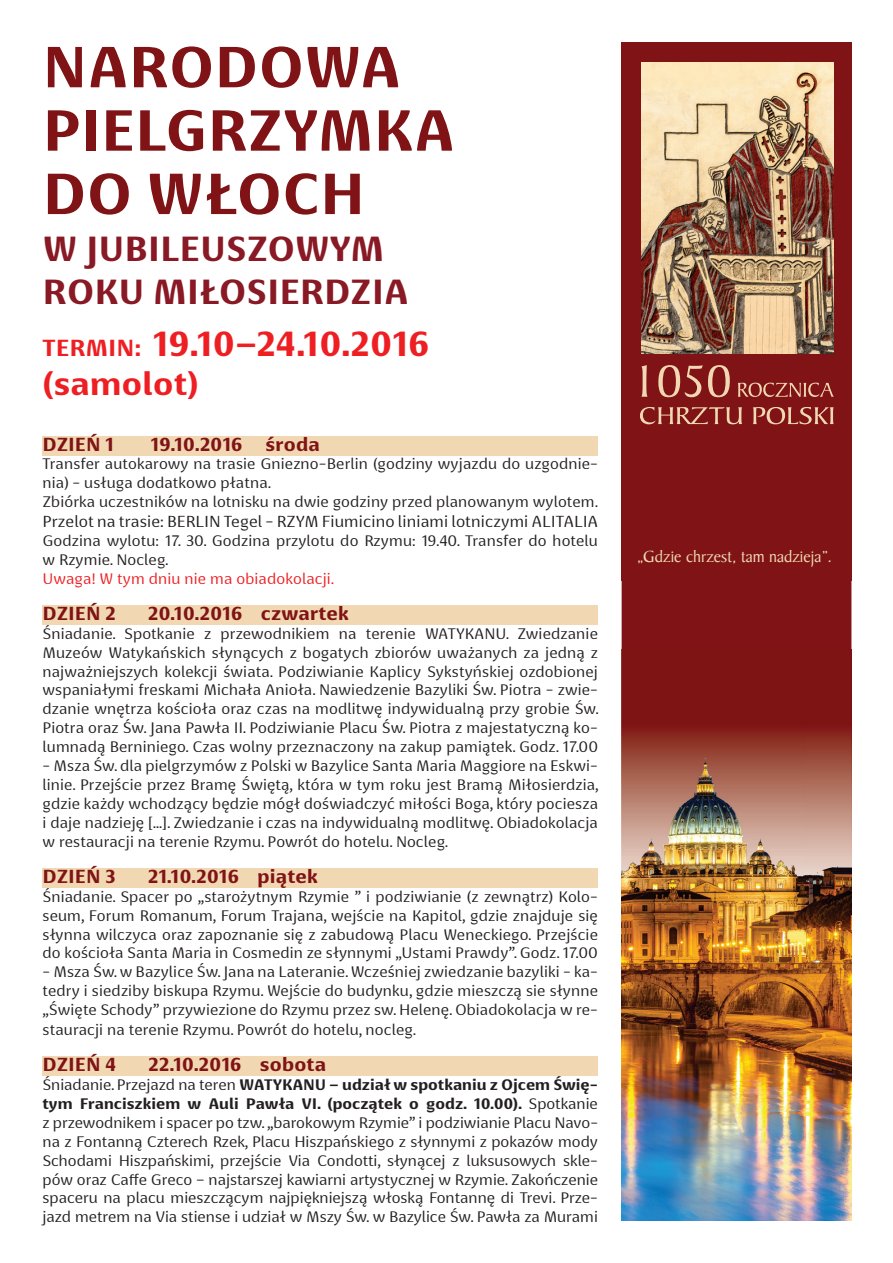
<style>
.page{position:relative;width:893px;height:1263px;background:#fff}
.page>*{position:absolute;margin:0;border:0;box-sizing:border-box;transform-origin:0 0}
.t1{font:700 59.7px/63.4px "Basel Neue";color:#7f1315}
.t2{font:700 36px/43.2px "Basel Neue";color:#891924}
.t3{font:700 36px "Basel Neue";letter-spacing:-.015em;color:#ee1f23}
.t4{font:700 33px "Basel Neue";color:#ee1f23}
.t5{font:700 19.5px "Basel Neue";color:#7f1315}
.t6{font:17.25px "Baker Signet EU";color:#f1d7b2}
.t7{font:16.5px "Basel Neue";color:#231f20}
.t8{font:15.75px/18.9px "Basel Neue";color:#231f20;text-align:justify}
.t9{font:15.75px "Basel Neue";color:#ee1f23}
.s1{font-size:24px}
.s2{font-weight:700}
</style>
<div class="page">
<div style="left:622px;top:43px;width:229px;height:607px;background:#7f1315"></div>
<div style="left:43px;top:436px;width:555px;height:19px;background:#f1d7b2"></div>
<div style="left:43px;top:605px;width:555px;height:20px;background:#f1d7b2"></div>
<div style="left:43px;top:868px;width:555px;height:20px;background:#f1d7b2"></div>
<div style="left:43px;top:1056px;width:555px;height:20px;background:#f1d7b2"></div>
<img style="left:641px;top:63px;width:193px;height:291px">
<svg style="left:641px;top:365px;width:193px;height:32px;background:#963a34"></svg>
<svg style="left:640px;top:407px;width:194px;height:17px;background:#a04c43"></svg>
<img style="left:622px;top:650px;width:229px;height:570px">
<h1 class="t1" style="left:43px;top:36px;width:414px">NARODOWA<br>PIELGRZYMKA<br>DO WŁOCH</h1>
<h2 class="t2" style="left:43px;top:227px;width:368px">W JUBILEUSZOWYM<br>ROKU MIŁOSIERDZIA</h2>
<h2 class="t3" style="left:43px;top:322px;width:389px"><span class="s1">TERMIN:</span> 19.10–24.10.2016</h2>
<h3 class="t4" style="left:43px;top:365px;width:158px">(samolot)</h3>
<p class="t5" style="left:43px;top:432px;width:73px">DZIEŃ 1</p>
<p class="t5" style="left:150px;top:432px;width:171px">19.10.2016 środa</p>
<p class="t8" style="left:43px;top:455px;width:557px;text-align:left">Transfer autokarowy na trasie Gniezno-Berlin (godziny wyjazdu do uzgodnie&shy;nia) - usługa dodatkowo płatna.<br>Zbiórka uczestników na lotnisku na dwie godziny przed planowanym wylotem.</p>
<p class="t7" style="left:43px;top:512px;width:557px">Przelot na trasie: BERLIN Tegel - RZYM Fiumicino liniami lotniczymi ALITALIA</p>
<p class="t8" style="left:43px;top:531px;width:557px">Godzina wylotu: 17. 30. Godzina przylotu do Rzymu: 19.40. Transfer do hotelu w Rzymie. Nocleg.</p>
<p class="t9" style="left:43px;top:569px;width:293px">Uwaga! W tym dniu nie ma obiadokolacji.</p>
<p class="t5" style="left:43px;top:602px;width:75px">DZIEŃ 2</p>
<p class="t5" style="left:148px;top:602px;width:203px">20.10.2016 czwartek</p>
<p class="t8" style="left:43px;top:624px;width:558px">Śniadanie. Spotkanie z przewodnikiem na terenie WATYKANU. Zwiedzanie Muzeów Watykańskich słynących z bogatych zbiorów uważanych za jedną z najważniejszych kolekcji świata. Podziwianie Kaplicy Sykstyńskiej ozdobionej wspaniałymi freskami Michała Anioła. Nawiedzenie Bazyliki Św. Piotra - zwie&shy;dzanie wnętrza kościoła oraz czas na modlitwę indywidualną przy grobie Św.<br>Piotra oraz Św. Jana Pawła II. Podziwianie Placu Św. Piotra z majestatyczną ko&shy;lumnadą Berniniego. Czas wolny przeznaczony na zakup pamiątek. Godz. 17.00</p>
<p class="t8" style="left:43px;top:756px;width:558px">- Msza Św. dla pielgrzymów z Polski w Bazylice Santa Maria Maggiore na Eskwi&shy;linie. Przejście przez Bramę Świętą, która w tym roku jest Bramą Miłosierdzia, gdzie każdy wchodzący będzie mógł doświadczyć miłości Boga, który pociesza i daje nadzieję […]. Zwiedzanie i czas na indywidualną modlitwę. Obiadokolacja w restauracji na terenie Rzymu. Powrót do hotelu. Nocleg.</p>
<p class="t5" style="left:43px;top:865px;width:75px">DZIEŃ 3</p>
<p class="t5" style="left:148px;top:865px;width:172px">21.10.2016 piątek</p>
<p class="t8" style="left:43px;top:887px;width:557px">Śniadanie. Spacer po „starożytnym Rzymie ” i podziwianie (z zewnątrz) Kolo&shy;seum, Forum Romanum, Forum Trajana, wejście na Kapitol, gdzie znajduje się słynna wilczyca oraz zapoznanie się z zabudową Placu Weneckiego. Przejście do kościoła Santa Maria in Cosmedin ze słynnymi „Ustami Prawdy”. Godz. 17.00</p>
<p class="t8" style="left:43px;top:962px;width:557px">- Msza Św. w Bazylice Św. Jana na Lateranie. Wcześniej zwiedzanie bazyliki - ka&shy;tedry i siedziby biskupa Rzymu. Wejście do budynku, gdzie mieszczą sie słynne „Święte Schody” przywiezione do Rzymu przez sw. Helenę. Obiadokolacja w re&shy;stauracji na terenie Rzymu. Powrót do hotelu, nocleg.</p>
<p class="t5" style="left:43px;top:1053px;width:75px">DZIEŃ 4</p>
<p class="t5" style="left:148px;top:1053px;width:180px">22.10.2016 sobota</p>
<p class="t8" style="left:43px;top:1075px;width:557px">Śniadanie. Przejazd na teren <span class="s2">WATYKANU – udział w spotkaniu z Ojcem Świę&shy;tym Franciszkiem w Auli Pawła VI. (początek o godz. 10.00).</span> Spotkanie z przewodnikem i spacer po tzw. „barokowym Rzymie” i podziwianie Placu Navo&shy;na z Fontanną Czterech Rzek, Placu Hiszpańskiego z słynnymi z pokazów mody Schodami Hiszpańskimi, przejście Via Condotti, słynącej z luksusowych skle&shy;pów oraz Caffe Greco – najstarszej kawiarni artystycznej w Rzymie. Zakończenie spaceru na placu mieszczącym najpiękniejszą włoską Fontannę di Trevi. Prze&shy;jazd metrem na Via stiense i udział w Mszy Św. w Bazylice Św. Pawła za Murami</p>
<p class="t6" style="left:637px;top:546px;width:197px">„Gdzie chrzest, tam nadzieja”.</p>
</div>
